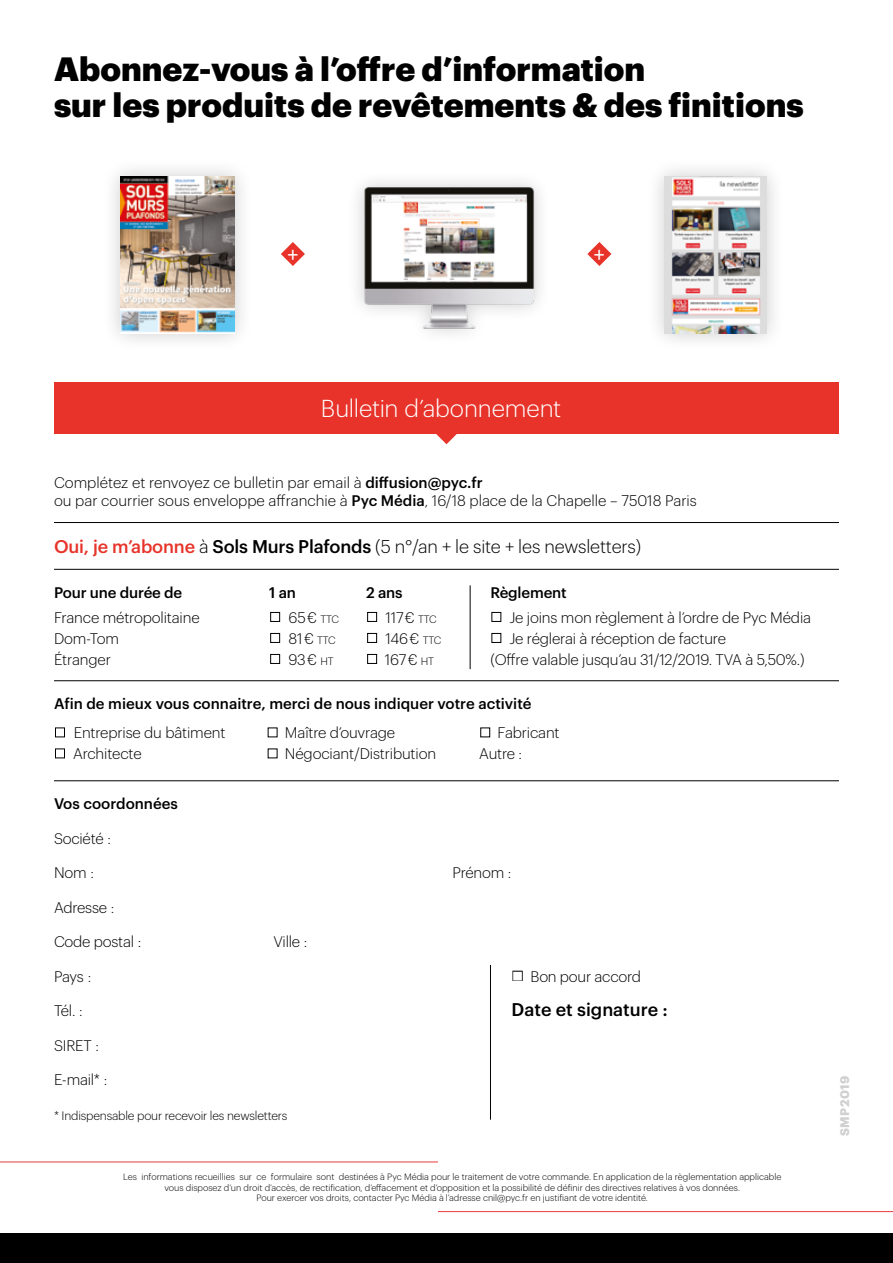
<style>
.page{position:relative;width:893px;height:1263px;background:#fff}
.page>*{position:absolute;margin:0;border:0;box-sizing:border-box;transform-origin:0 0}
.t1{font:900 33px/36px "Graphik";color:#000}
.t2{font:300 24px "Graphik";letter-spacing:-.01em;color:#fff}
.t3{font:21px "Graphik";color:#fff}
.t4{font:300 18px "Graphik";letter-spacing:-.01em;color:#000}
.t5{font:500 18px "Graphik";color:#000}
.t6{font:300 15px/18px "Graphik";letter-spacing:-.01em;color:#000}
.t7{font:500 15px/25.2px "Graphik";color:#000}
.t8{font:700 12.3px "Graphik";letter-spacing:.04em;color:#d0d0d0}
.t9{font:300 12px "Graphik";letter-spacing:-.015em;color:#000}
.t10{font:300 9px/10.5px "Graphik";color:#000;text-align:center}
.s1{font-weight:500}
.s2{font-weight:500;color:#e7332a}
.s3{font-size:10.5px}
.s4{font-weight:300}
.s5{font-weight:300;font-size:10.5px}
</style>
<div class="page">
<hr style="left:54px;top:522px;width:785px;height:1px;background:#000">
<hr style="left:54px;top:569px;width:785px;height:1px;background:#000">
<hr style="left:54px;top:780px;width:785px;height:1px;background:#000">
<div style="left:491px;top:612px;width:10px;height:10px;border:1px solid #000"></div>
<div style="left:491px;top:633px;width:10px;height:10px;border:1px solid #000"></div>
<hr style="left:470px;top:585px;width:1px;height:84px;background:#000">
<div style="left:55px;top:727px;width:10px;height:10px;border:1px solid #000"></div>
<div style="left:55px;top:748px;width:10px;height:10px;border:1px solid #000"></div>
<hr style="left:54px;top:680px;width:785px;height:1px;background:#000">
<hr style="left:490px;top:965px;width:1px;height:155px;background:#000">
<div style="left:270px;top:612px;width:10px;height:10px;border:1px solid #000"></div>
<div style="left:270px;top:633px;width:10px;height:10px;border:1px solid #000"></div>
<div style="left:270px;top:654px;width:10px;height:10px;border:1px solid #000"></div>
<div style="left:367px;top:612px;width:10px;height:10px;border:1px solid #000"></div>
<div style="left:367px;top:633px;width:10px;height:10px;border:1px solid #000"></div>
<div style="left:367px;top:654px;width:10px;height:10px;border:1px solid #000"></div>
<div style="left:512px;top:971px;width:11px;height:10px;border:2px solid #000"></div>
<div style="left:0;top:1233px;width:893px;height:30px;background:#000"></div>
<div style="left:54px;top:383px;width:785px;height:51px;background:#e7332a"></div>
<svg style="left:436px;top:434px;width:21px;height:10px"></svg>
<div style="left:102px;top:157px;width:153px;height:196px;background:#000;opacity:.2"></div>
<img style="left:121px;top:176px;width:114px;height:158px">
<div style="left:646px;top:157px;width:140px;height:196px;background:#000;opacity:.2"></div>
<img style="left:665px;top:176px;width:102px;height:158px">
<img style="left:357px;top:181px;width:183px;height:150px">
<svg style="left:587px;top:242px;width:24px;height:24px"></svg>
<svg style="left:281px;top:242px;width:24px;height:24px"></svg>
<hr style="left:0;top:1161px;width:438px;height:1px;background:#e83a3d">
<hr style="left:438px;top:1211px;width:455px;height:1px;background:#e83a3d">
<svg style="left:513px;top:971px;width:9px;height:9px"></svg>
<h1 class="t1" style="left:54px;top:48px;width:751px">Abonnez-vous à l’offre d’information<br>sur les produits de revêtements &amp; des finitions</h1>
<h3 class="t3" style="left:287px;top:238px;width:12px">+</h3>
<h3 class="t3" style="left:594px;top:238px;width:12px">+</h3>
<h2 class="t2" style="left:321px;top:391px;width:242px">Bulletin d’abonnement</h2>
<p class="t6" style="left:54px;top:473px;width:644px">Complétez et renvoyez ce bulletin par email à <span class="s1">diffusion@pyc.fr<br></span>ou par courrier sous enveloppe affranchie à <span class="s1">Pyc Média</span>, 16/18 place de la Chapelle – 75018 Paris</p>
<p class="t4" style="left:54px;top:534px;width:588px"><span class="s2">Oui, je m’abonne</span> à <span class="s1">Sols Murs Plafonds</span> (5 n°/an + le site + les newsletters)</p>
<p class="t7" style="left:490px;top:578px;width:78px">Règlement</p>
<p class="t6" style="left:509px;top:607px;width:303px">Je joins mon règlement à l’ordre de Pyc Média</p>
<p class="t6" style="left:509px;top:628px;width:218px">Je réglerai à réception de facture</p>
<p class="t6" style="left:490px;top:649px;width:316px">(Offre valable jusqu’au 31/12/2019. TVA à 5,50%.)</p>
<p class="t7" style="left:54px;top:689px;width:479px">Afin de mieux vous connaitre, merci de nous indiquer votre activité</p>
<p class="t6" style="left:74px;top:723px;width:153px">Entreprise du bâtiment</p>
<p class="t6" style="left:285px;top:723px;width:112px">Maître d’ouvrage</p>
<p class="t6" style="left:498px;top:723px;width:64px">Fabricant</p>
<p class="t6" style="left:73px;top:744px;width:70px">Architecte</p>
<p class="t6" style="left:285px;top:744px;width:153px">Négociant/Distribution</p>
<p class="t6" style="left:479px;top:744px;width:44px">Autre :</p>
<p class="t7" style="left:54px;top:578px;width:130px">Pour une durée de</p>
<p class="t7" style="left:269px;top:578px;width:28px">1 an</p>
<p class="t6" style="left:54px;top:607px;width:147px">France métropolitaine</p>
<p class="t6" style="left:289px;top:607px;width:52px">65 € <span class="s3">TTC</span></p>
<p class="t6" style="left:54px;top:628px;width:66px">Dom-Tom</p>
<p class="t6" style="left:289px;top:628px;width:49px">81 € <span class="s3">TTC</span></p>
<p class="t6" style="left:54px;top:649px;width:58px">Étranger</p>
<p class="t6" style="left:289px;top:649px;width:47px">93 € <span class="s3">HT</span></p>
<p class="t7" style="left:385px;top:578px;width:53px;text-indent:-19px">2 ans<br><span class="s4">117 €</span> <span class="s5">TTC</span></p>
<p class="t6" style="left:385px;top:627px;width:58px;line-height:21px">146 € <span class="s3">TTC<br></span>167 € <span class="s3">HT</span></p>
<p class="t7" style="left:54px;top:790px;width:125px">Vos coordonnées</p>
<p class="t6" style="left:54px;top:828px;width:59px">Société :</p>
<p class="t6" style="left:54px;top:862px;width:41px">Nom :</p>
<p class="t6" style="left:452px;top:862px;width:61px">Prénom :</p>
<p class="t6" style="left:54px;top:897px;width:62px">Adresse :</p>
<p class="t6" style="left:54px;top:931px;width:89px">Code postal :</p>
<p class="t6" style="left:273px;top:931px;width:36px">Ville :</p>
<p class="t6" style="left:54px;top:966px;width:39px">Pays :</p>
<p class="t6" style="left:54px;top:1000px;width:30px">Tél. :</p>
<p class="t6" style="left:54px;top:1035px;width:47px">SIRET :</p>
<p class="t6" style="left:54px;top:1069px;width:55px">E-mail* :</p>
<p class="t9" style="left:54px;top:1106px;width:235px">* Indispensable pour recevoir les newsletters</p>
<p class="t6" style="left:530px;top:966px;width:112px">Bon pour accord</p>
<p class="t5" style="left:512px;top:996px;width:158px">Date et signature :</p>
<p class="t10" style="left:123px;top:1171px;width:660px">Les informations recueillies sur ce formulaire sont destinées à Pyc Média pour le traitement de votre commande. En application de la règlementation applicable vous disposez d’un droit d’accès, de rectification, d’effacement et d’opposition et la possibilité de définir des directives relatives à vos données.<br>Pour exercer vos droits, contacter Pyc Média à l’adresse cnil@pyc.fr en justifiant de votre identité.</p>
<p class="t8" style="left:835px;top:1136px;width:62px;rotate:-90deg">SMP2019</p>
</div>
